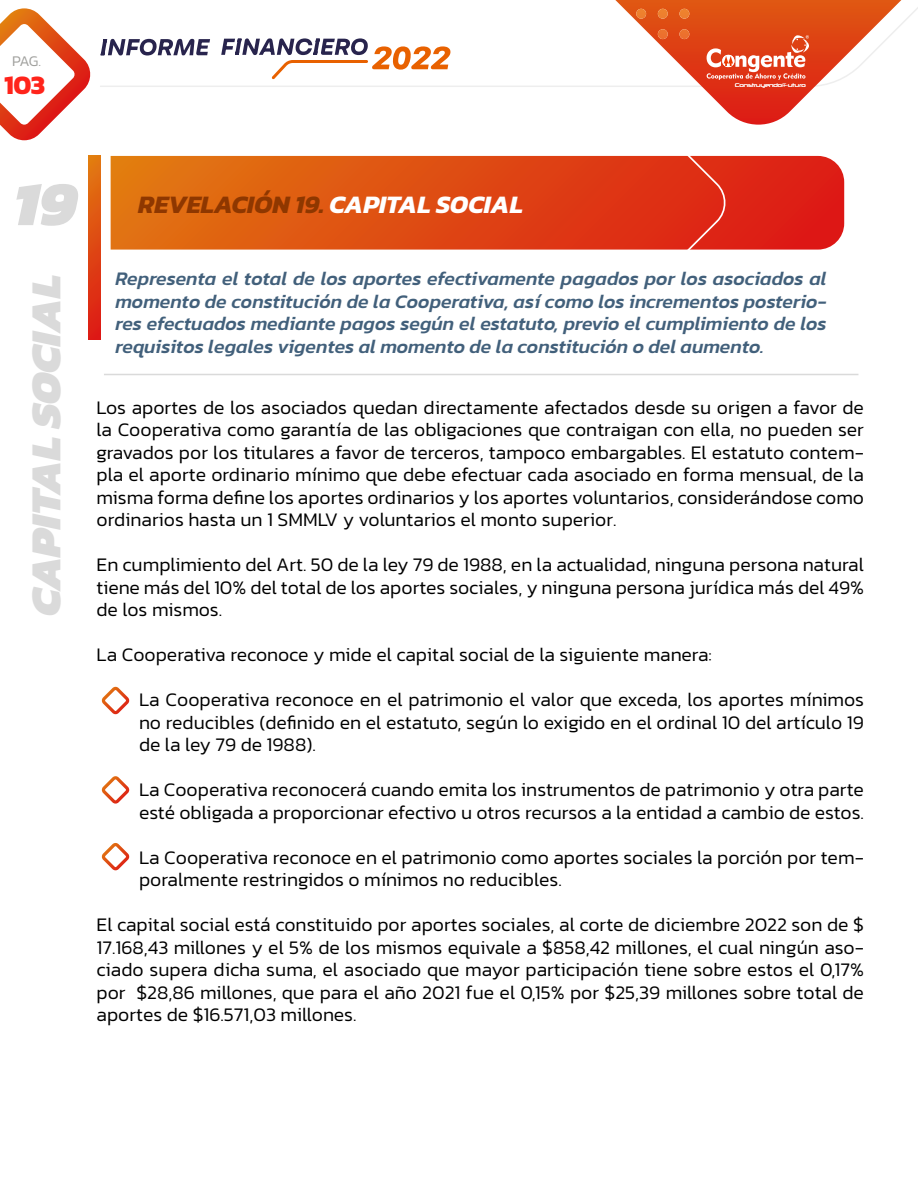
<style>
.page{position:relative;width:918px;height:1188px;background:#fff}
.page>*{position:absolute;margin:0;border:0;box-sizing:border-box;transform-origin:0 0}
.t1{font:italic 900 63px "Kanit";color:#dadada}
.t2{font:italic 900 43.5px "Kanit";color:#dadada}
.t3{font:700 27px "Kanit";color:#ff241b}
.t4{font:italic 700 25.5px "Kanit";color:#8e3700}
.t5{font:300 19.5px/22.5px "Kanit";color:#000;text-align:justify}
.t6{font:italic 500 19.5px/22.5px "Kanit";color:#42607b;text-align:justify}
.t7{font:300 15px "Kanit";color:#a0a09d}
.t8{font:4.95px "Neuropol";color:#fff}
.s1{color:#fff}
</style>
<div class="page">
<svg style="left:210px;top:7px;width:708px;height:80px"></svg>
<svg style="left:221px;top:38px;width:230px;height:41px"></svg>
<svg style="left:0;top:8px;width:210px;height:132px"></svg>
<svg style="left:111px;top:156px;width:733px;height:94px;background:#df4c14"></svg>
<svg style="left:89px;top:156px;width:12px;height:184px;background:#de4813"></svg>
<svg style="left:640px;top:156px;width:88px;height:94px;background:#de321b"></svg>
<svg style="left:604px;top:0;width:309px;height:125px"></svg>
<svg style="left:101px;top:687px;width:29px;height:27px"></svg>
<svg style="left:101px;top:843px;width:29px;height:27px"></svg>
<svg style="left:101px;top:776px;width:29px;height:28px"></svg>
<hr style="left:104px;top:374px;width:754px;height:1px;background:#dadada">
<p class="t7" style="left:12px;top:51px;width:31px">PAG.</p>
<h3 class="t3" style="left:4px;top:64px;width:43px">103</h3>
<h1 class="t1" style="left:14px;top:151px;width:65px">19</h1>
<h3 class="t4" style="left:138px;top:184px;width:387px">REVELACIÓN 19. <span class="s1">CAPITAL SOCIAL</span></h3>
<p class="t8" style="left:735px;top:82px;width:72px">ConstruyendoFFuturo</p>
<h2 class="t2" style="left:9px;top:616px;width:344px;rotate:-90deg">CAPITAL SOCIAL</h2>
<p class="t6" style="left:116px;top:267px;width:713px">Representa el total de los aportes efectivamente pagados por los asociados al momento de constitución de la Cooperativa, así como los incrementos posterio&shy;res efectuados mediante pagos según el estatuto, previo el cumplimiento de los requisitos legales vigentes al momento de la constitución o del aumento.</p>
<p class="t5" style="left:97px;top:396px;width:769px">Los aportes de los asociados quedan directamente afectados desde su origen a favor de la Cooperativa como garantía de las obligaciones que contraigan con ella, no pueden ser gravados por los titulares a favor de terceros, tampoco embargables. El estatuto contem&shy;pla el aporte ordinario mínimo que debe efectuar cada asociado en forma mensual, de la misma forma define los aportes ordinarios y los aportes voluntarios, considerándose como ordinarios hasta un 1 SMMLV y voluntarios el monto superior.</p>
<p class="t5" style="left:97px;top:553px;width:769px">En cumplimiento del Art. 50 de la ley 79 de 1988, en la actualidad, ninguna persona natural tiene más del 10% del total de los aportes sociales, y ninguna persona jurídica más del 49% de los mismos.</p>
<p class="t5" style="left:97px;top:643px;width:617px">La Cooperativa reconoce y mide el capital social de la siguiente manera:</p>
<p class="t5" style="left:139px;top:688px;width:726px">La Cooperativa reconoce en el patrimonio el valor que exceda, los aportes mínimos no reducibles (definido en el estatuto, según lo exigido en el ordinal 10 del artículo 19 de la ley 79 de 1988).</p>
<p class="t5" style="left:139px;top:778px;width:726px">La Cooperativa reconocerá cuando emita los instrumentos de patrimonio y otra parte esté obligada a proporcionar efectivo u otros recursos a la entidad a cambio de estos.</p>
<p class="t5" style="left:139px;top:846px;width:726px">La Cooperativa reconoce en el patrimonio como aportes sociales la porción por tem&shy;poralmente restringidos o mínimos no reducibles.</p>
<p class="t5" style="left:97px;top:913px;width:769px">El capital social está constituido por aportes sociales, al corte de diciembre 2022 son de $ 17.168,43 millones y el 5% de los mismos equivale a $858,42 millones, el cual ningún aso&shy;ciado supera dicha suma, el asociado que mayor participación tiene sobre estos el 0,17% por $28,86 millones, que para el año 2021 fue el 0,15% por $25,39 millones sobre total de aportes de $16.571,03 millones.</p>
</div>
